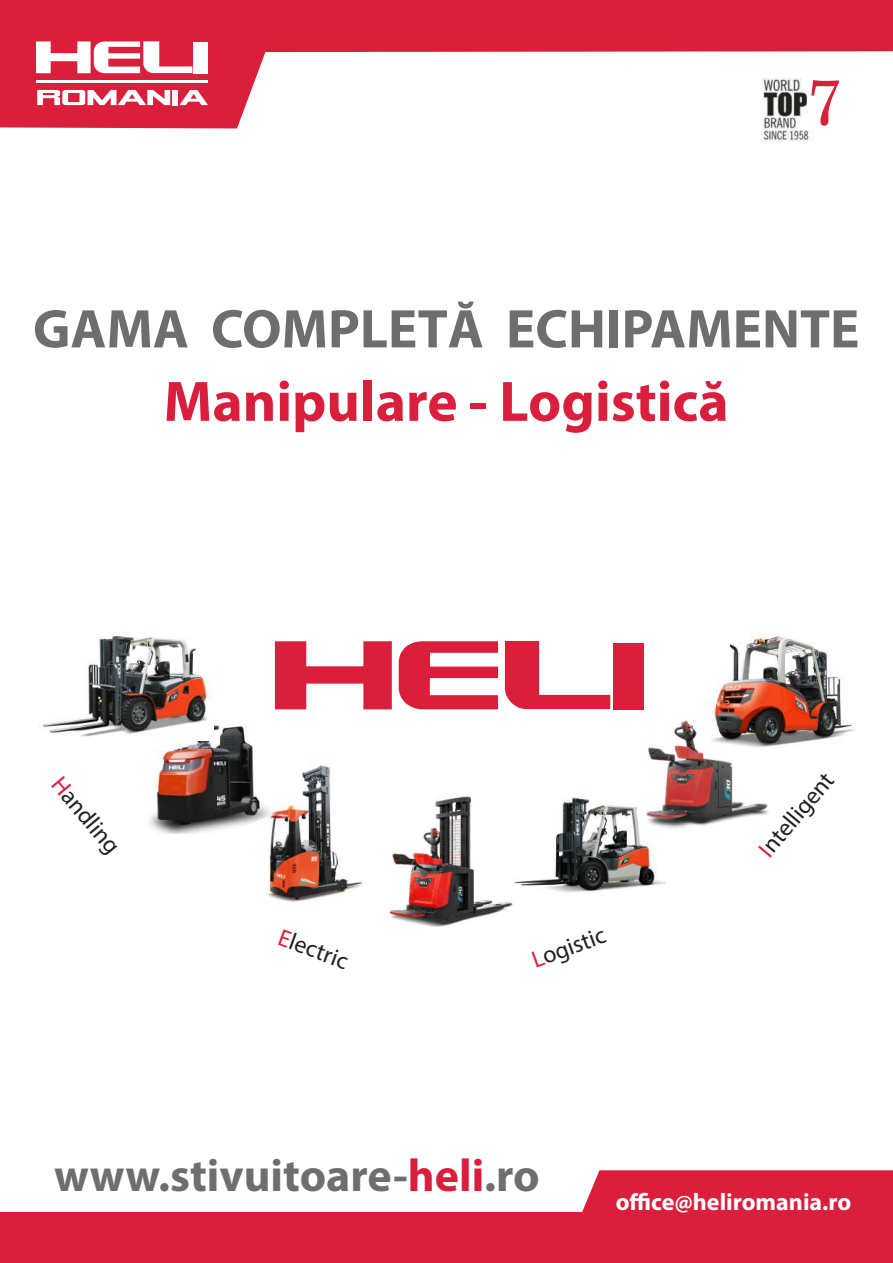
<style>
.page{position:relative;width:893px;height:1263px;background:#fff}
.page>*{position:absolute;margin:0;border:0;box-sizing:border-box;transform-origin:0 0}
.t1{font:63.15px "Century Schlbk Cyrillic BT";color:#da1f3d}
.t2{font:700 57.45px "Myriad Pro";color:#da1f3d}
.t3{font:700 54.9px "Myriad Pro";color:#6d6e70}
.t4{font:700 45.9px "Myriad Pro";color:#6d6e70}
.t5{font:24px "Myriad Pro";color:#231f20}
.t6{font:700 24px "Myriad Pro";color:#fff}
.s1{color:#da1f3d}
</style>
<div class="page">
<img style="left:267px;top:765px;width:96px;height:137px">
<img style="left:523px;top:797px;width:142px;height:95px">
<img style="left:642px;top:720px;width:127px;height:115px">
<svg style="left:0;top:0;width:893px;height:128px;fill:#da1f3d"></svg>
<svg style="left:0;top:1170px;width:893px;height:93px;fill:#da1f3d"></svg>
<hr style="left:36px;top:80px;width:172px;height:3px;background:#fff">
<svg style="left:36px;top:41px;width:156px;height:32px"></svg>
<div style="left:194px;top:42px;width:14px;height:31px;background:#fff"></div>
<svg style="left:37px;top:90px;width:133px;height:15px"></svg>
<div style="left:173px;top:90px;width:5px;height:15px;background:#fff"></div>
<svg style="left:179px;top:90px;width:29px;height:15px"></svg>
<svg style="left:275px;top:641px;width:117px;height:68px"></svg>
<svg style="left:399px;top:641px;width:99px;height:68px"></svg>
<svg style="left:505px;top:641px;width:105px;height:68px"></svg>
<div style="left:613px;top:643px;width:31px;height:66px;background:#da1f3d"></div>
<img style="left:762px;top:78px;width:73px;height:64px">
<img style="left:693px;top:633px;width:162px;height:120px">
<img style="left:389px;top:796px;width:134px;height:131px">
<img style="left:149px;top:725px;width:123px;height:120px">
<img style="left:39px;top:636px;width:174px;height:105px">
<h1 class="t1" style="left:807px;top:77px;width:36px">7</h1>
<h3 class="t3" style="left:33px;top:306px;width:828px">GAMA COMPLETĂ ECHIPAMENTE</h3>
<h2 class="t2" style="left:164px;top:378px;width:566px">Manipulare - Logistică</h2>
<p class="t5" style="left:64px;top:773px;width:94px;rotate:50deg"><span class="s1">H</span>andling</p>
<p class="t5" style="left:283px;top:927px;width:74px;rotate:20deg"><span class="s1">E</span>lectric</p>
<p class="t5" style="left:529px;top:951px;width:78px;rotate:-20deg"><span class="s1">L</span>ogistic</p>
<p class="t5" style="left:756px;top:847px;width:104px;rotate:-50deg"><span class="s1">I</span>ntelligent</p>
<h3 class="t4" style="left:54px;top:1156px;width:487px">www.stivuitoare-<span class="s1">heli</span>.ro</h3>
<p class="t6" style="left:616px;top:1192px;width:237px">office@heliromania.ro</p>
</div>
